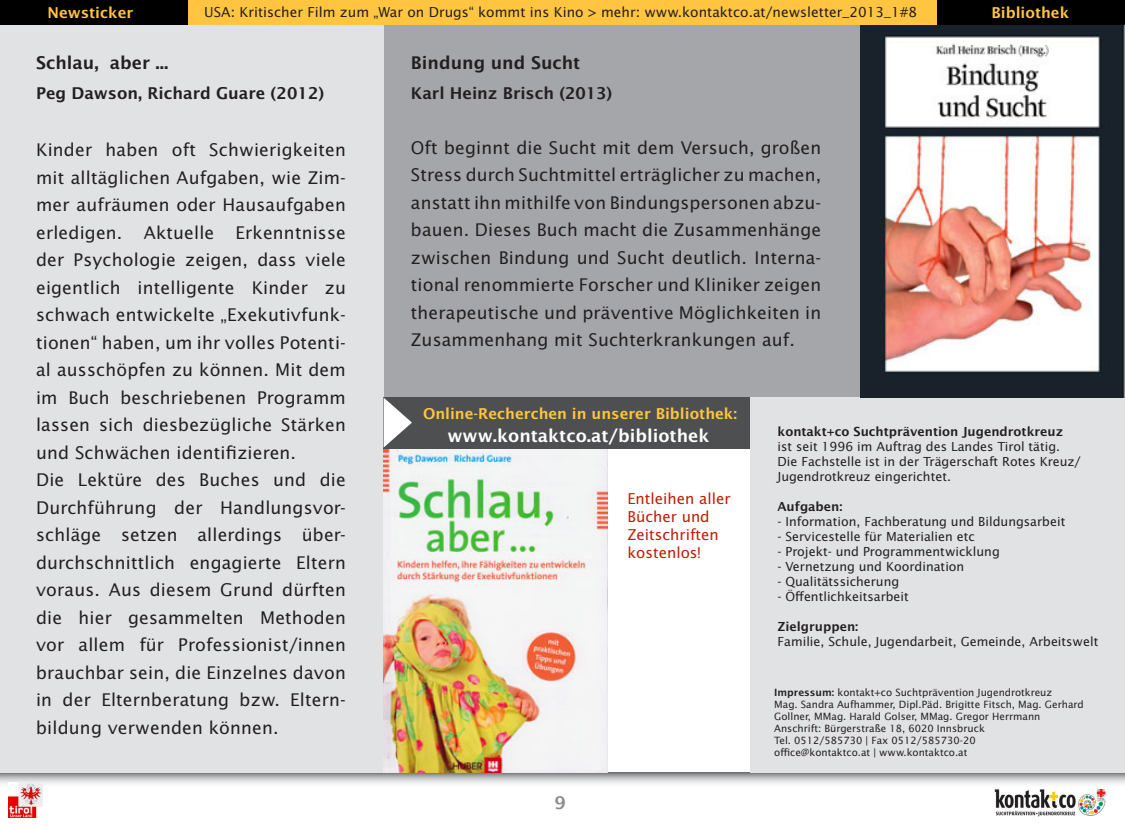
<style>
.page{position:relative;width:1125px;height:825px;background:#fff}
.page>*{position:absolute;margin:0;border:0;box-sizing:border-box;transform-origin:0 0}
.t1{font:17.5px/27.5px "Lucida Sans";letter-spacing:.01em;color:#231f20}
.t2{font:600 17.5px "Lucida Sans";color:#231f20}
.t3{font:600 17.5px "Lucida Sans";color:#fff}
.t4{font:600 17.5px "Lucida Sans";color:#8a8c8f}
.t5{font:600 16.25px "Lucida Sans";color:#231f20}
.t6{font:600 15px "Lucida Sans";color:#ffc540}
.t7{font:15px/18px "Lucida Sans";color:#bf1d00}
.t8{font:13.75px "Lucida Sans";color:#231f20}
.t9{font:12.5px/15px "Lucida Sans";color:#231f20}
.t10{font:600 12.5px "Lucida Sans";color:#231f20}
.t11{font:10px/12px "Lucida Sans";color:#231f20}
.s1{font-weight:600}
</style>
<div class="page">
<div style="left:383px;top:23px;width:742px;height:384px;background:#a5a6aa"></div>
<img style="left:994px;top:789px;width:112px;height:27px">
<svg style="left:0;top:773px;width:1125px;height:16px"></svg>
<img style="left:9px;top:783px;width:33px;height:35px">
<div style="left:0;top:23px;width:384px;height:750px;background:#e1e2e4"></div>
<div style="left:0;top:0;width:1125px;height:25px;background:#ffc540"></div>
<div style="left:0;top:0;width:188px;height:25px;background:#000"></div>
<div style="left:938px;top:0;width:187px;height:25px;background:#000"></div>
<div style="left:750px;top:398px;width:375px;height:375px;background:#e1e2e4"></div>
<div style="left:384px;top:398px;width:366px;height:51px;background:#4e4f50"></div>
<svg style="left:384px;top:398px;width:28px;height:49px"></svg>
<img style="left:384px;top:449px;width:224px;height:324px">
<img style="left:860px;top:25px;width:265px;height:373px">
<p class="t6" style="left:48px;top:3px;width:87px">Newsticker</p>
<p class="t8" style="left:204px;top:4px;width:714px">USA: Kritischer Film zum „War on Drugs“ kommt ins Kino &gt; mehr: www.kontaktco.at/newsletter_2013_1#8</p>
<p class="t6" style="left:991px;top:3px;width:79px">Bibliothek</p>
<p class="t2" style="left:36px;top:52px;width:134px">Schlau, aber ...</p>
<p class="t5" style="left:36px;top:83px;width:290px">Peg Dawson, Richard Guare (2012)</p>
<p class="t1" style="left:36px;top:136px;width:311px">Kinder haben oft Schwierigkeiten mit alltäglichen Aufgaben, wie Zim&shy;mer aufräumen oder Hausaufgaben erledigen. Aktuelle Erkenntnisse der Psychologie zeigen, dass viele eigentlich intelligente Kinder zu schwach entwickelte „Exekutivfunk&shy;tionen“ haben, um ihr volles Potenti&shy;al ausschöpfen zu können. Mit dem im Buch beschriebenen Programm lassen sich diesbezügliche Stärken und Schwächen identifizieren.<br>Die Lektüre des Buches und die Durchführung der Handlungsvor&shy;schläge setzen allerdings über&shy;durchschnittlich engagierte Eltern voraus. Aus diesem Grund dürften die hier gesammelten Methoden vor allem für Professionist/innen brauchbar sein, die Einzelnes davon in der Elternberatung bzw. Eltern&shy;bildung verwenden können.</p>
<p class="t2" style="left:411px;top:52px;width:171px">Bindung und Sucht</p>
<p class="t5" style="left:411px;top:83px;width:203px">Karl Heinz Brisch (2013)</p>
<p class="t1" style="left:411px;top:133px;width:412px;text-align:justify">Oft beginnt die Sucht mit dem Versuch, großen Stress durch Suchtmittel erträglicher zu machen, anstatt ihn mithilfe von Bindungspersonen abzu&shy;bauen. Dieses Buch macht die Zusammenhänge zwischen Bindung und Sucht deutlich. Interna&shy;tional renommierte Forscher und Kliniker zeigen therapeutische und präventive Möglichkeiten in Zusammenhang mit Suchterkrankungen auf.</p>
<p class="t6" style="left:423px;top:404px;width:316px">Online-Recherchen in unserer Bibliothek:</p>
<p class="t3" style="left:447px;top:425px;width:264px">www.kontaktco.at/bibliothek</p>
<p class="t7" style="left:628px;top:489px;width:105px">Entleihen aller<br>Bücher und<br>Zeitschriften kostenlos!</p>
<p class="t4" style="left:555px;top:792px;width:13px">9</p>
<p class="t10" style="left:777px;top:423px;width:287px">kontakt+co Suchtprävention Jugendrotkreuz</p>
<p class="t9" style="left:777px;top:438px;width:305px">ist seit 1996 im Auftrag des Landes Tirol tätig.<br>Die Fachstelle ist in der Trägerschaft Rotes Kreuz/<br>Jugendrotkreuz eingerichtet.</p>
<p class="t10" style="left:777px;top:498px;width:67px">Aufgaben:</p>
<p class="t9" style="left:777px;top:513px;width:289px">- Information, Fachberatung und Bildungsarbeit</p>
<p class="t9" style="left:777px;top:528px;width:199px">- Servicestelle für Materialien etc</p>
<p class="t9" style="left:777px;top:543px;width:224px">- Projekt- und Programmentwicklung</p>
<p class="t9" style="left:777px;top:558px;width:188px">- Vernetzung und Koordination</p>
<p class="t9" style="left:777px;top:573px;width:123px">- Qualitätssicherung</p>
<p class="t9" style="left:777px;top:588px;width:133px">- Öffentlichkeitsarbeit</p>
<p class="t10" style="left:777px;top:618px;width:82px">Zielgruppen:</p>
<p class="t9" style="left:777px;top:633px;width:322px">Familie, Schule, Jugendarbeit, Gemeinde, Arbeitswelt</p>
<p class="t11" style="left:774px;top:686px;width:311px"><span class="s1">Impressum:</span> kontakt+co Suchtprävention Jugendrotkreuz<br>Mag. Sandra Aufhammer, Dipl.Päd. Brigitte Fitsch, Mag. Gerhard Gollner, MMag. Harald Golser, MMag. Gregor Herrmann Anschrift: Bürgerstraße 18, 6020 Innsbruck<br>Tel. 0512/585730 | Fax 0512/585730-20<br>office@kontaktco.at | www.kontaktco.at</p>
</div>
